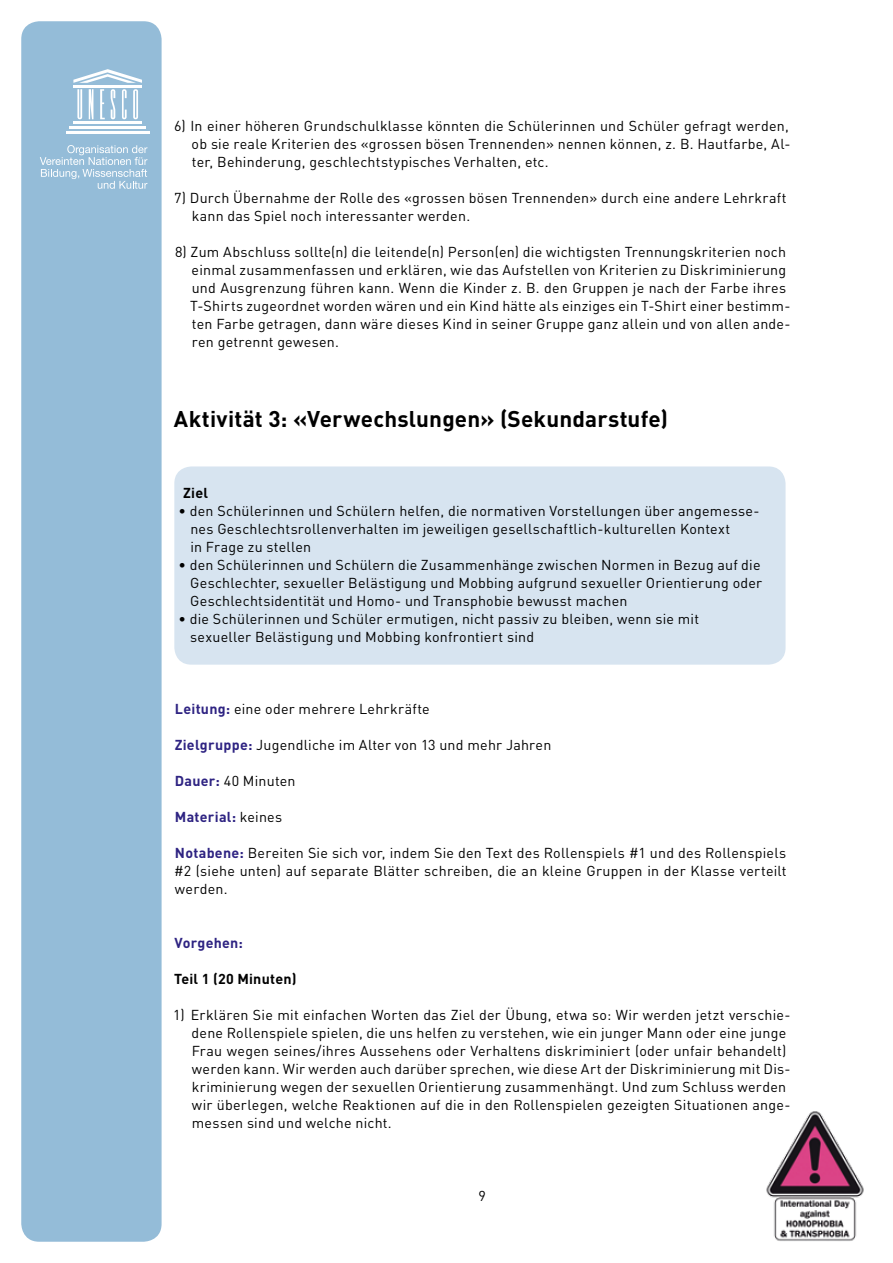
<style>
.page{position:relative;width:893px;height:1263px;background:#fff}
.page>*{position:absolute;margin:0;border:0;box-sizing:border-box;transform-origin:0 0}
.t1{font:700 22.5px "DIN";letter-spacing:.005em;color:#000}
.t2{font:14.25px/18px "DIN";letter-spacing:.015em;color:#000}
.t3{font:700 14.25px "DIN";letter-spacing:.02em;color:#2e2382}
.t4{font:700 14.25px "DIN";letter-spacing:.015em;color:#000}
.s1{font-weight:700;color:#2e2382}
.s2{font-weight:400;color:#000}
</style>
<div class="page">
<div style="left:21px;top:21px;width:141px;height:1221px;background:#94bcd8;border-radius:18px"></div>
<img style="left:766px;top:1111px;width:98px;height:130px">
<hr style="left:73px;top:121px;width:69px;height:3px;background:#fff">
<hr style="left:70px;top:126px;width:76px;height:3px;background:#fff">
<hr style="left:66px;top:131px;width:83px;height:3px;background:#fff">
<hr style="left:73px;top:85px;width:69px;height:3px;background:#fff">
<svg style="left:73px;top:69px;width:69px;height:14px"></svg>
<svg style="left:77px;top:89px;width:5px;height:30px"></svg>
<svg style="left:89px;top:89px;width:4px;height:30px"></svg>
<svg style="left:100px;top:89px;width:5px;height:30px"></svg>
<svg style="left:122px;top:89px;width:5px;height:30px"></svg>
<svg style="left:133px;top:89px;width:5px;height:30px"></svg>
<svg style="left:111px;top:89px;width:4px;height:30px"></svg>
<svg style="left:40px;top:145px;width:107px;height:44px"></svg>
<div style="left:174px;top:466px;width:611px;height:199px;background:#d7e4f0;border-radius:17px"></div>
<p class="t2" style="left:192px;top:117px;width:600px;text-indent:-17px">6) In einer höheren Grundschulklasse könnten die Schülerinnen und Schüler gefragt werden, ob sie reale Kriterien des «grossen bösen Trennenden» nennen können, z. B. Hautfarbe, Al&shy;ter, Behinderung, geschlechtstypisches Verhalten, etc.</p>
<p class="t2" style="left:192px;top:189px;width:596px;text-indent:-18px">7) Durch Übernahme der Rolle des «grossen bösen Trennenden» durch eine andere Lehrkraft kann das Spiel noch interessanter werden.</p>
<p class="t2" style="left:190px;top:243px;width:602px;text-indent:-15px">8) Zum Abschluss sollte(n) die leitende(n) Person(en) die wichtigsten Trennungskriterien noch einmal zusammenfassen und erklären, wie das Aufstellen von Kriterien zu Diskriminierung und Ausgrenzung führen kann. Wenn die Kinder z. B. den Gruppen je nach der Farbe ihres T-Shirts zugeordnet worden wären und ein Kind hätte als einziges ein T-Shirt einer bestimm&shy;ten Farbe getragen, dann wäre dieses Kind in seiner Gruppe ganz allein und von allen ande&shy;ren getrennt gewesen.</p>
<h1 class="t1" style="left:174px;top:404px;width:496px">Aktivität 3: «Verwechslungen» (Sekundarstufe)</h1>
<p class="t4" style="left:183px;top:483px;width:26px">Ziel</p>
<p class="t2" style="left:190px;top:501px;width:571px;text-indent:-12px">• den Schülerinnen und Schülern helfen, die normativen Vorstellungen über angemesse&shy;nes Geschlechtsrollenverhalten im jeweiligen gesellschaftlich-kulturellen Kontext<br>in Frage zu stellen</p>
<p class="t2" style="left:190px;top:555px;width:574px;text-align:justify;text-indent:-12px">• den Schülerinnen und Schülern die Zusammenhänge zwischen Normen in Bezug auf die Geschlechter, sexueller Belästigung und Mobbing aufgrund sexueller Orientierung oder Geschlechtsidentität und Homo- und Transphobie bewusst machen</p>
<p class="t2" style="left:190px;top:609px;width:510px;text-indent:-12px">• die Schülerinnen und Schüler ermutigen, nicht passiv zu bleiben, wenn sie mit sexueller Belästigung und Mobbing konfrontiert sind</p>
<p class="t2" style="left:175px;top:699px;width:256px"><span class="s1">Leitung:</span> eine oder mehrere Lehrkräfte</p>
<p class="t2" style="left:175px;top:735px;width:378px"><span class="s1">Zielgruppe:</span> Jugendliche im Alter von 13 und mehr Jahren</p>
<p class="t2" style="left:175px;top:771px;width:122px"><span class="s1">Dauer:</span> 40 Minuten</p>
<p class="t3" style="left:175px;top:807px;width:109px">Material: <span class="s2">keines</span></p>
<p class="t2" style="left:174px;top:843px;width:614px;text-align:justify"><span class="s1">Notabene:</span> Bereiten Sie sich vor, indem Sie den Text des Rollenspiels #1 und des Rollenspiels #2 (siehe unten) auf separate Blätter schreiben, die an kleine Gruppen in der Klasse verteilt werden.</p>
<p class="t3" style="left:175px;top:933px;width:70px">Vorgehen:</p>
<p class="t4" style="left:174px;top:969px;width:124px">Teil 1 (20 Minuten)</p>
<p class="t2" style="left:192px;top:1005px;width:600px;text-indent:-19px">1) Erklären Sie mit einfachen Worten das Ziel der Übung, etwa so: Wir werden jetzt verschie&shy;dene Rollenspiele spielen, die uns helfen zu verstehen, wie ein junger Mann oder eine junge Frau wegen seines/ihres Aussehens oder Verhaltens diskriminiert (oder unfair behandelt) werden kann. Wir werden auch darüber sprechen, wie diese Art der Diskriminierung mit Dis&shy;kriminierung wegen der sexuellen Orientierung zusammenhängt. Und zum Schluss werden wir überlegen, welche Reaktionen auf die in den Rollenspielen gezeigten Situationen ange&shy;messen sind und welche nicht.</p>
<p class="t2" style="left:478px;top:1186px;width:9px">9</p>
</div>
